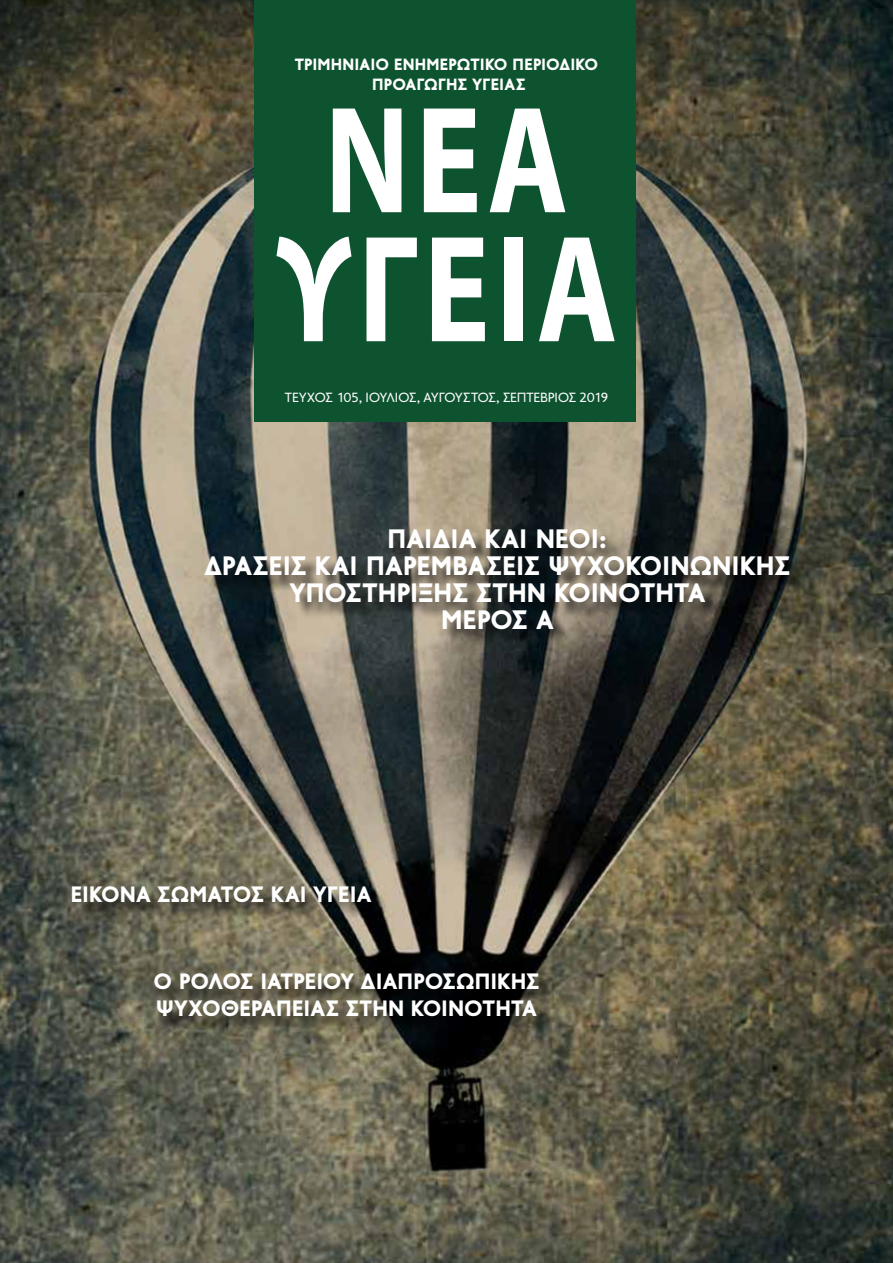
<style>
.page{position:relative;width:893px;height:1263px;background:#fff}
.page>*{position:absolute;margin:0;border:0;box-sizing:border-box;transform-origin:0 0}
.t1{font:700 153.75px/129px "Myriad Pro";letter-spacing:.05em;color:#fff;text-align:center;scale:.8 1}
.t2{font:900 27px/27px "PF Transport";color:#fff;text-align:center}
.t3{font:900 22.5px/27px "PF Transport";color:#fff}
.t4{font:900 16.5px/19.8px "PF Transport";letter-spacing:.01em;color:#fff;text-align:center}
.t5{font:13.5px "PF Transport";color:#fff}
</style>
<div class="page">
<img style="left:0;top:0;width:893px;height:1263px">
<div style="left:254px;top:0;width:382px;height:422px;background:#0e532f"></div>
<div style="left:74px;top:888px;width:315px;height:32px;background:#000;opacity:.75"></div>
<div style="left:157px;top:975px;width:400px;height:59px;background:#000;opacity:.75"></div>
<div style="left:208px;top:531px;width:599px;height:116px;background:#000;opacity:.75"></div>
<p class="t4" style="left:295px;top:54px;width:305px">ΤΡΙΜΗΝΙΑΙΟ ΕΝΗΜΕΡΩΤΙΚΟ ΠΕΡΙΟΔΙΚΟ<br>ΠΡΟΑΓΩΓΗΣ ΥΓΕΙΑΣ</p>
<h1 class="t1" style="left:275px;top:91px;width:429px">ΝΕΑ<br>ΥΓΕΙΑ</h1>
<p class="t5" style="left:285px;top:390px;width:325px">ΤΕΥΧΟΣ 105, ΙΟΥΛΙΟΣ, ΑΥΓΟΥΣΤΟΣ, ΣΕΠΤΕΒΡΙΟΣ 2019</p>
<p class="t2" style="left:204px;top:525px;width:588px">ΠΑΙΔΙΑ ΚΑΙ ΝΕΟΙ:<br>ΔΡΑΣΕΙΣ ΚΑΙ ΠΑΡΕΜΒΑΣΕΙΣ ΨΥΧΟΚΟΙΝΩΝΙΚΗΣ<br>ΥΠΟΣΤΗΡΙΞΗΣ ΣΤΗΝ ΚΟΙΝΟΤΗΤΑ<br>ΜΕΡΟΣ Α</p>
<p class="t3" style="left:71px;top:881px;width:302px">ΕΙΚΟΝΑ ΣΩΜΑΤΟΣ ΚΑΙ ΥΓΕΙΑ</p>
<p class="t3" style="left:154px;top:968px;width:388px">Ο ΡΟΛΟΣ ΙΑΤΡΕΙΟΥ ΔΙΑΠΡΟΣΩΠΙΚΗΣ<br>ΨΥΧΟΘΕΡΑΠΕΙΑΣ ΣΤΗΝ ΚΟΙΝΟΤΗΤΑ</p>
</div>
